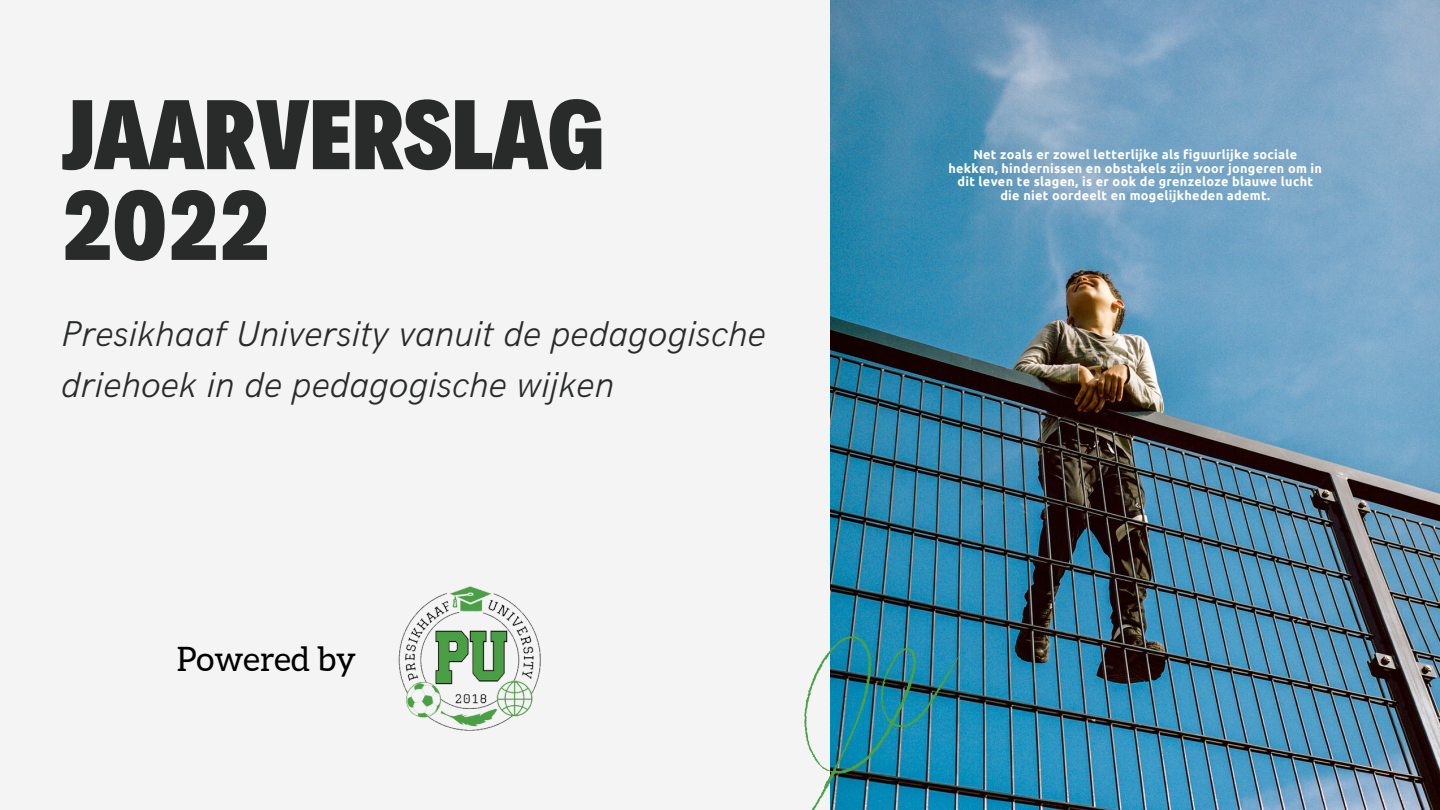
<style>
.page{position:relative;width:1440px;height:810px;background:#f4f4f4}
.page>*{position:absolute;margin:0;border:0;box-sizing:border-box;transform-origin:0 0}
.t1{font:900 100px/90.8px "Decalotype";color:#282b2a}
.t2{font:italic 300 36px/50.2px "HK Grotesk";color:#282b2a}
.t3{font:33.6px "Aleo";color:#000}
.t4{font:700 12.7px/13.5px "Ubuntu";letter-spacing:.025em;color:#fff;text-align:center}
</style>
<div class="page">
<img style="left:831px;top:0;width:609px;height:810px">
<img style="left:804px;top:586px;width:179px;height:224px">
<img style="left:398px;top:586px;width:143px;height:145px">
<p class="t1" style="left:61px;top:83px;width:545px">JAARVERSLAG<br>2022</p>
<h1 class="t2" style="left:61px;top:310px;width:706px">Presikhaaf University vanuit de pedagogische driehoek in de pedagogische wijken</h1>
<p class="t3" style="left:177px;top:640px;width:181px">Powered by</p>
<p class="t4" style="left:948px;top:148px;width:375px">Net zoals er zowel letterlijke als figuurlijke sociale hekken, hindernissen en obstakels zijn voor jongeren om in dit leven te slagen, is er ook de grenzeloze blauwe lucht die niet oordeelt en mogelijkheden ademt.</p>
</div>
